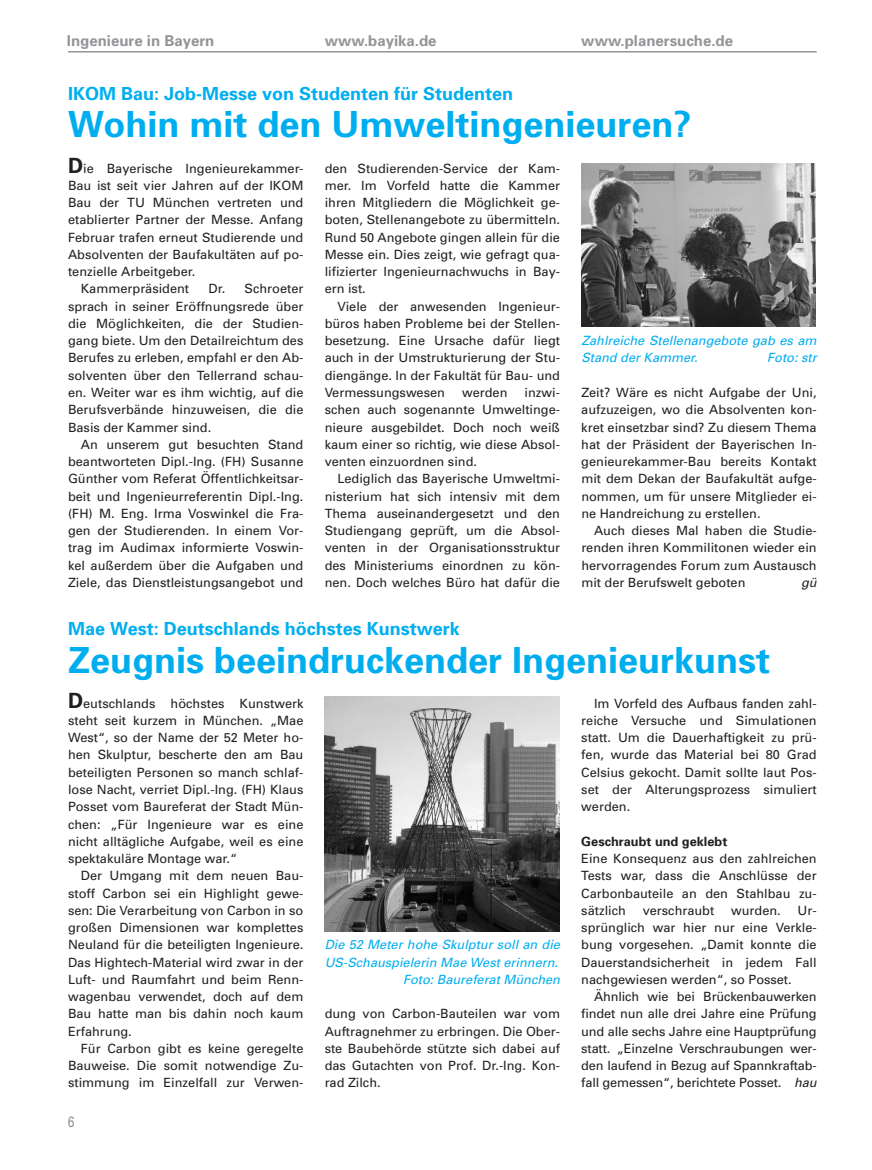
<style>
.page{position:relative;width:872px;height:1170px;background:#fff}
.page>*{position:absolute;margin:0;border:0;box-sizing:border-box;transform-origin:0 0}
.t1{font:700 36px "Univers";color:#00aeef}
.t2{font:700 18px "Univers";color:#00aeef}
.t3{font:700 15px "Univers";color:#939598}
.t4{font:15px "Univers";color:#939598;scale:.8 1}
.t5{font:12.75px/17.2px "Univers";color:#231f20;text-align:justify}
.t6{font:italic 12.75px/17.2px "Univers";color:#00aeef}
.t7{font:700 12.75px "Univers";color:#231f20}
.t8{font:italic 12.75px "Univers";color:#231f20}
.s1{font-weight:700;font-size:21px}
.s2{font-style:italic}
</style>
<div class="page">
<hr style="left:68px;top:51px;width:748px;height:2px;background:#939598">
<img style="left:581px;top:164px;width:234px;height:163px">
<img style="left:325px;top:696px;width:234px;height:235px">
<p class="t3" style="left:67px;top:35px;width:149px">Ingenieure in Bayern</p>
<p class="t3" style="left:325px;top:35px;width:113px">www.bayika.de</p>
<p class="t3" style="left:581px;top:35px;width:153px">www.planersuche.de</p>
<h2 class="t2" style="left:68px;top:87px;width:447px">IKOM Bau: Job-Messe von Studenten für Studenten</h2>
<h1 class="t1" style="left:68px;top:111px;width:625px">Wohin mit den Umweltingenieuren?</h1>
<p class="t5" style="left:68px;top:160px;width:237px"><span class="s1">D</span>ie Bayerische Ingenieurekammer-</p>
<p class="t5" style="left:68px;top:178px;width:237px">Bau ist seit vier Jahren auf der IKOM</p>
<p class="t5" style="left:68px;top:195px;width:237px">Bau der TU München vertreten und</p>
<p class="t5" style="left:68px;top:212px;width:237px">etablierter Partner der Messe. Anfang</p>
<p class="t5" style="left:68px;top:229px;width:237px">Februar trafen erneut Studierende und</p>
<p class="t5" style="left:68px;top:247px;width:237px">Absolventen der Baufakultäten auf po-</p>
<p class="t5" style="left:68px;top:264px;width:129px">tenzielle Arbeitgeber.</p>
<p class="t5" style="left:81px;top:281px;width:110px">Kammerpräsident</p>
<p class="t5" style="left:325px;top:160px;width:237px">den Studierenden-Service der Kam&shy;mer. Im Vorfeld hatte die Kammer ihren Mitgliedern die Möglichkeit ge&shy;boten, Stellenangebote zu übermitteln.<br>Rund 50 Angebote gingen allein für die Messe ein. Dies zeigt, wie gefragt qua&shy;lifizierter Ingenieurnachwuchs in Bay&shy;ern ist.</p>
<p class="t5" style="left:325px;top:298px;width:237px;text-indent:13px">Viele der anwesenden Ingenieur&shy;büros haben Probleme bei der Stellen&shy;besetzung. Eine Ursache dafür liegt auch in der Umstrukturierung der Stu&shy;diengänge. In der Fakultät für Bau- und Vermessungswesen</p>
<p class="t5" style="left:68px;top:281px;width:237px;text-indent:140px">Dr. Schroeter sprach in seiner Eröffnungsrede über die Möglichkeiten, die der Studien&shy;gang biete. Um den Detailreichtum des Berufes zu erleben, empfahl er den Ab&shy;solventen über den Tellerrand schau&shy;en. Weiter war es ihm wichtig, auf die Berufsverbände hinzuweisen, die die Basis der Kammer sind.</p>
<p class="t5" style="left:68px;top:436px;width:237px;text-indent:13px">An unserem gut besuchten Stand beantworteten Dipl.-Ing. (FH) Susanne Günther vom Referat Öffentlichkeitsar&shy;beit und Ingenieurreferentin Dipl.-Ing. (FH) M. Eng. Irma Voswinkel die Fra&shy;gen der Studierenden. In einem Vor&shy;trag im Audimax informierte Voswin&shy;kel außerdem über die Aufgaben und Ziele, das Dienstleistungsangebot und</p>
<p class="t6" style="left:581px;top:333px;width:237px">Zahlreiche Stellenangebote gab es am<br>Stand der Kammer.</p>
<p class="t6" style="left:767px;top:350px;width:51px">Foto: str</p>
<p class="t5" style="left:581px;top:385px;width:237px">Zeit? Wäre es nicht Aufgabe der Uni, aufzuzeigen, wo die Absolventen kon&shy;kret einsetzbar sind? Zu diesem Thema hat der Präsident der Bayerischen In&shy;genieurekammer-Bau bereits Kontakt mit dem Dekan der Baufakultät aufge&shy;nommen, um für unsere Mitglieder ei&shy;ne Handreichung zu erstellen.</p>
<p class="t5" style="left:581px;top:523px;width:237px;text-indent:13px">Auch dieses Mal haben die Studie&shy;renden ihren Kommilitonen wieder ein hervorragendes Forum zum Austausch mit der Berufswelt geboten</p>
<p class="t5" style="left:325px;top:385px;width:237px;text-indent:200px">inzwi&shy;schen auch sogenannte Umweltinge&shy;nieure ausgebildet. Doch noch weiß kaum einer so richtig, wie diese Absol&shy;venten einzuordnen sind.</p>
<p class="t5" style="left:325px;top:471px;width:237px;text-indent:13px">Lediglich das Bayerische Umweltmi&shy;nisterium hat sich intensiv mit dem Thema auseinandergesetzt und den Studiengang geprüft, um die Absol&shy;venten in der Organisationsstruktur des Ministeriums einordnen zu kön&shy;nen. Doch welches Büro hat dafür die</p>
<p class="t5" style="left:462px;top:385px;width:47px">werden</p>
<p class="t8" style="left:801px;top:577px;width:17px">gü</p>
<h2 class="t2" style="left:68px;top:622px;width:393px">Mae West: Deutschlands höchstes Kunstwerk</h2>
<h1 class="t1" style="left:68px;top:647px;width:703px">Zeugnis beeindruckender Ingenieurkunst</h1>
<p class="t5" style="left:68px;top:695px;width:237px"><span class="s1">D</span>eutschlands höchstes Kunstwerk steht seit kurzem in München. „Mae West“, so der Name der 52 Meter ho&shy;hen Skulptur, bescherte den am Bau beteiligten Personen so manch schlaf&shy;lose Nacht, verriet Dipl.-Ing. (FH) Klaus Posset vom Baureferat der Stadt Mün&shy;chen: „Für Ingenieure war es eine nicht alltägliche Aufgabe, weil es eine spektakuläre Montage war.“</p>
<p class="t5" style="left:68px;top:868px;width:237px;text-indent:13px">Der Umgang mit dem neuen Bau&shy;stoff Carbon sei ein Highlight gewe&shy;sen: Die Verarbeitung von Carbon in so großen Dimensionen war komplettes Neuland für die beteiligten Ingenieure.<br>Das Hightech-Material wird zwar in der Luft- und Raumfahrt und beim Renn&shy;wagenbau verwendet, doch auf dem Bau hatte man bis dahin noch kaum Erfahrung.</p>
<p class="t5" style="left:68px;top:1040px;width:237px;text-indent:13px">Für Carbon gibt es keine geregelte Bauweise. Die somit notwendige Zu&shy;stimmung im Einzelfall zur Verwen-</p>
<p class="t5" style="left:581px;top:695px;width:237px;text-indent:13px">Im Vorfeld des Aufbaus fanden zahl&shy;reiche Versuche und Simulationen statt. Um die Dauerhaftigkeit zu prü&shy;fen, wurde das Material bei 80 Grad Celsius gekocht. Damit sollte laut Pos&shy;set der Alterungsprozess simuliert werden.</p>
<p class="t7" style="left:581px;top:836px;width:147px">Geschraubt und geklebt</p>
<p class="t5" style="left:581px;top:850px;width:237px">Eine Konsequenz aus den zahlreichen Tests war, dass die Anschlüsse der Carbonbauteile an den Stahlbau zu&shy;sätzlich</p>
<p class="t5" style="left:581px;top:902px;width:237px;text-indent:216px">Ur&shy;sprünglich war hier nur eine Verkle&shy;bung vorgesehen. „Damit konnte die Dauerstandsicherheit in jedem Fall nachgewiesen werden“, so Posset.</p>
<p class="t5" style="left:581px;top:988px;width:237px;text-indent:13px">Ähnlich wie bei Brückenbauwerken findet nun alle drei Jahre eine Prüfung und alle sechs Jahre eine Hauptprüfung statt. „Einzelne Verschraubungen wer&shy;den laufend in Bezug auf Spannkraftab&shy;fall gemessen“, berichtete Posset. <span class="s2">hau</span></p>
<p class="t5" style="left:643px;top:902px;width:73px">verschraubt</p>
<p class="t5" style="left:731px;top:902px;width:51px">wurden.</p>
<p class="t6" style="left:325px;top:937px;width:237px;text-align:right">Die 52 Meter hohe Skulptur soll an die<br>US-Schauspielerin Mae West erinnern.<br>Foto: Baureferat München</p>
<p class="t5" style="left:325px;top:1006px;width:237px">dung von Carbon-Bauteilen war vom Auftragnehmer zu erbringen. Die Ober&shy;ste Baubehörde stützte sich dabei auf das Gutachten von Prof. Dr.-Ing. Kon&shy;rad Zilch.</p>
<p class="t4" style="left:68px;top:1115px;width:10px">6</p>
</div>
